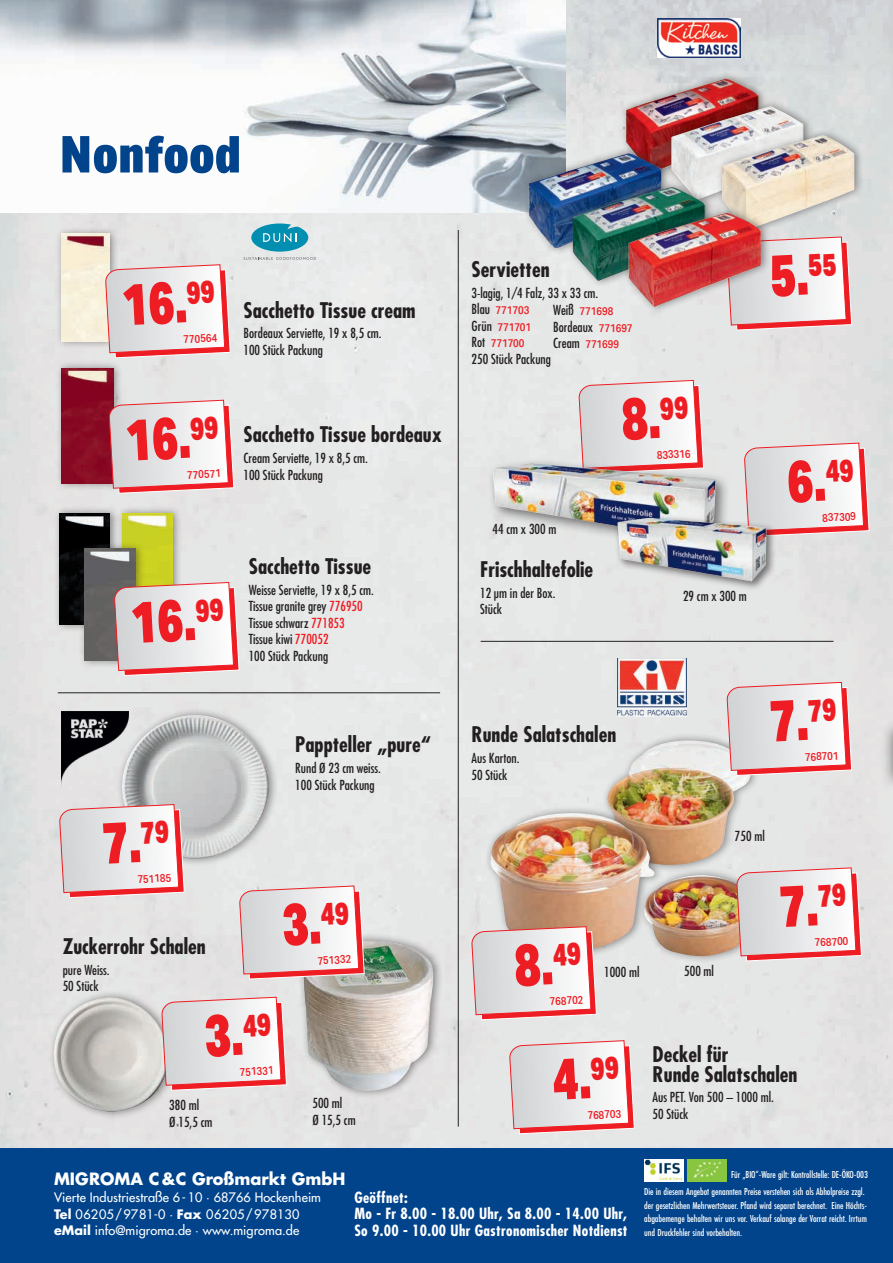
<style>
.page{position:relative;width:893px;height:1263px;background:#fff}
.page>*{position:absolute;margin:0;border:0;box-sizing:border-box;transform-origin:0 0}
.t1{font:900 58.5px "Aktiv Grotesk Cd";color:#ee1d23;scale:.9 1}
.t2{font:900 51px "Aktiv Grotesk Cd";letter-spacing:.01em;color:#01448c}
.t3{font:700 condensed 21px/19.5px "Futura Std";color:#231f20}
.t4{font:700 16.5px "Futura Std";letter-spacing:.005em;color:#fff}
.t5{font:700 condensed 15px/16.5px "Futura Std";letter-spacing:.02em;color:#fff}
.t6{font:condensed 13.5px/16.5px "Futura Std";color:#231f20}
.t7{font:500 12.75px/16.6px "Futura Std";letter-spacing:.005em;color:#fff}
.t8{font:500 11.25px/16.5px "Aktiv Grotesk Cd";color:#ee1d23}
.t9{font:500 10.5px/13.5px "Futura PT Cond";letter-spacing:-.01em;color:#fff}
.s1{color:#ee1d23}
.s2{font-family:"Futura Std";font-weight:400;font-stretch:condensed;font-size:13.5px;color:#231f20}
.s3{font-family:"Aktiv Grotesk Cd";font-weight:500;font-stretch:normal;font-size:11.25px;color:#ee1d23}
.s4{font-weight:700}
</style>
<div class="page">
<img style="left:0;top:0;width:893px;height:1149px">
<img style="left:0;top:0;width:566px;height:213px">
<div style="left:0;top:1149px;width:893px;height:114px;background:#01448c"></div>
<div style="left:880px;top:719px;width:13px;height:72px;background:#231f20;opacity:.6"></div>
<img style="left:687px;top:1159px;width:40px;height:22px">
<img style="left:644px;top:1159px;width:39px;height:22px">
<svg style="left:579px;top:380px;width:125px;height:77px"></svg>
<svg style="left:744px;top:442px;width:126px;height:95px"></svg>
<div style="left:55px;top:226px;width:65px;height:123px;background:#231f20;opacity:.5"></div>
<img style="left:61px;top:234px;width:48px;height:107px">
<svg style="left:105px;top:264px;width:126px;height:95px"></svg>
<div style="left:55px;top:360px;width:68px;height:131px;background:#231f20;opacity:.5"></div>
<img style="left:61px;top:368px;width:52px;height:115px">
<svg style="left:109px;top:399px;width:126px;height:95px"></svg>
<div style="left:53px;top:505px;width:67px;height:128px;background:#231f20;opacity:.5"></div>
<img style="left:60px;top:513px;width:50px;height:112px">
<div style="left:116px;top:505px;width:67px;height:128px;background:#231f20;opacity:.5"></div>
<img style="left:122px;top:513px;width:50px;height:69px">
<div style="left:79px;top:541px;width:66px;height:128px;background:#231f20;opacity:.5"></div>
<img style="left:85px;top:549px;width:50px;height:112px">
<svg style="left:509px;top:1040px;width:126px;height:94px"></svg>
<hr style="left:458px;top:230px;width:1px;height:896px;background:#231f20">
<hr style="left:481px;top:641px;width:352px;height:1px;background:#231f20">
<hr style="left:58px;top:692px;width:382px;height:1px;background:#231f20">
<img style="left:618px;top:658px;width:68px;height:59px">
<div style="left:602px;top:732px;width:159px;height:141px;background:#231f20;opacity:.5"></div>
<img style="left:607px;top:740px;width:144px;height:125px">
<svg style="left:727px;top:682px;width:125px;height:94px"></svg>
<svg style="left:114px;top:582px;width:126px;height:94px"></svg>
<svg style="left:244px;top:223px;width:72px;height:37px;background:#82c0cf"></svg>
<div style="left:485px;top:805px;width:179px;height:154px;background:#231f20;opacity:.5"></div>
<img style="left:490px;top:813px;width:165px;height:141px">
<svg style="left:472px;top:926px;width:125px;height:94px"></svg>
<div style="left:639px;top:867px;width:127px;height:97px;background:#231f20;opacity:.5"></div>
<img style="left:644px;top:875px;width:93px;height:81px">
<svg style="left:737px;top:867px;width:125px;height:95px"></svg>
<img style="left:658px;top:19px;width:82px;height:39px">
<img style="left:61px;top:711px;width:55px;height:76px">
<div style="left:487px;top:457px;width:244px;height:98px;background:#231f20;opacity:.6"></div>
<img style="left:493px;top:463px;width:223px;height:77px">
<div style="left:614px;top:514px;width:162px;height:77px;background:#231f20;opacity:.6"></div>
<img style="left:618px;top:518px;width:148px;height:63px">
<div style="left:620px;top:71px;width:148px;height:110px;background:#231f20;opacity:.5"></div>
<img style="left:626px;top:79px;width:132px;height:66px">
<div style="left:116px;top:707px;width:163px;height:160px;background:#231f20;opacity:.5"></div>
<img style="left:122px;top:715px;width:147px;height:144px">
<div style="left:297px;top:932px;width:146px;height:167px;background:#231f20;opacity:.5"></div>
<img style="left:302px;top:940px;width:131px;height:152px">
<div style="left:665px;top:98px;width:149px;height:109px;background:#231f20;opacity:.5"></div>
<img style="left:671px;top:106px;width:133px;height:94px">
<div style="left:716px;top:127px;width:148px;height:111px;background:#231f20;opacity:.5"></div>
<img style="left:722px;top:135px;width:132px;height:95px">
<div style="left:48px;top:990px;width:130px;height:129px;background:#231f20;opacity:.5"></div>
<img style="left:54px;top:997px;width:114px;height:114px;border-radius:56px">
<svg style="left:59px;top:804px;width:126px;height:94px"></svg>
<svg style="left:162px;top:996px;width:125px;height:95px"></svg>
<svg style="left:239px;top:885px;width:126px;height:95px"></svg>
<svg style="left:727px;top:236px;width:125px;height:95px"></svg>
<div style="left:523px;top:145px;width:148px;height:111px;background:#231f20;opacity:.5"></div>
<img style="left:529px;top:153px;width:132px;height:95px">
<div style="left:567px;top:179px;width:148px;height:109px;background:#231f20;opacity:.5"></div>
<img style="left:573px;top:187px;width:132px;height:94px">
<div style="left:622px;top:205px;width:149px;height:109px;background:#231f20;opacity:.5"></div>
<img style="left:629px;top:213px;width:132px;height:94px">
<h2 class="t2" style="left:60px;top:122px;width:183px">Nonfood</h2>
<h1 class="t1" style="left:120px;top:267px;width:105px;rotate:-3deg">16.<sup>99</sup></h1>
<p class="t8" style="left:183px;top:331px;width:35px;rotate:-3deg">770564</p>
<h3 class="t3" style="left:244px;top:300px;width:174px">Sacchetto Tissue cream</h3>
<p class="t6" style="left:244px;top:325px;width:139px">Bordeaux Serviette, 19 x 8,5 cm.<br>100 Stück Packung</p>
<h1 class="t1" style="left:124px;top:403px;width:105px;rotate:-3deg">16.<sup>99</sup></h1>
<h3 class="t3" style="left:244px;top:425px;width:200px">Sacchetto Tissue bordeaux</h3>
<p class="t6" style="left:244px;top:450px;width:126px">Cream Serviette, 19 x 8,5 cm.<br>100 Stück Packung</p>
<p class="t8" style="left:187px;top:466px;width:35px;rotate:-3deg">770571</p>
<h1 class="t1" style="left:129px;top:585px;width:105px;rotate:-3deg">16.<sup>99</sup></h1>
<h3 class="t3" style="left:249px;top:557px;width:124px">Sacchetto Tissue</h3>
<p class="t6" style="left:249px;top:582px;width:127px">Weisse Serviette, 19 x 8,5 cm.<br>Tissue granite grey <span class="s1">776950<br></span>Tissue schwarz <span class="s1">771853<br></span>Tissue kiwi <span class="s1">770052<br></span>100 Stück Packung</p>
<h1 class="t1" style="left:100px;top:805px;width:76px;rotate:-3deg">7.<sup>79</sup></h1>
<p class="t8" style="left:137px;top:871px;width:35px;rotate:-3deg">751185</p>
<h3 class="t3" style="left:63px;top:937px;width:145px">Zuckerrohr Schalen</h3>
<p class="t6" style="left:63px;top:961px;width:48px">pure Weiss.<br>50 Stück</p>
<h3 class="t3" style="left:295px;top:735px;width:137px">Pappteller „pure“</h3>
<p class="t6" style="left:295px;top:760px;width:87px">Rund Ø 23 cm weiss.<br>100 Stück Packung</p>
<h1 class="t1" style="left:280px;top:887px;width:76px;rotate:-3deg">3.<sup>49</sup></h1>
<p class="t8" style="left:317px;top:952px;width:35px;rotate:-3deg">751332</p>
<h1 class="t1" style="left:202px;top:998px;width:76px;rotate:-3deg">3.<sup>49</sup></h1>
<p class="t6" style="left:169px;top:1097px;width:45px">380 ml<br>Ø 15,5 cm</p>
<p class="t8" style="left:239px;top:1063px;width:35px;rotate:-3deg">751331</p>
<p class="t6" style="left:313px;top:1095px;width:45px">500 ml<br>Ø 15,5 cm</p>
<h3 class="t3" style="left:472px;top:260px;width:80px">Servietten</h3>
<p class="t6" style="left:472px;top:285px;width:128px">3-lagig, 1/4 Falz, 33 x 33 cm.</p>
<p class="t8" style="left:472px;top:302px;width:61px"><span class="s2">Blau</span> 771703<br><span class="s2">Grün</span> 771701<br><span class="s2">Rot</span> 771700</p>
<p class="t6" style="left:472px;top:351px;width:81px">250 Stück Packung</p>
<p class="t8" style="left:553px;top:303px;width:62px"><span class="s2">Weiß</span> 771698</p>
<p class="t6" style="left:553px;top:319px;width:81px">Bordeaux <span class="s3">771697</span></p>
<p class="t8" style="left:553px;top:336px;width:67px"><span class="s2">Cream</span> 771699</p>
<h1 class="t1" style="left:620px;top:381px;width:76px;rotate:-3deg">8.<sup>99</sup></h1>
<p class="t6" style="left:493px;top:521px;width:65px">44 cm x 300 m</p>
<h3 class="t3" style="left:480px;top:560px;width:115px">Frischhaltefolie</h3>
<p class="t6" style="left:480px;top:584px;width:77px">12 µm in der Box.<br>Stück</p>
<p class="t8" style="left:656px;top:447px;width:35px;rotate:-3deg">833316</p>
<p class="t6" style="left:683px;top:588px;width:65px">29 cm x 300 m</p>
<h1 class="t1" style="left:768px;top:238px;width:76px;rotate:-3deg">5.<sup>55</sup></h1>
<h1 class="t1" style="left:785px;top:444px;width:76px;rotate:-3deg">6.<sup>49</sup></h1>
<p class="t8" style="left:822px;top:509px;width:35px;rotate:-3deg">837309</p>
<h3 class="t3" style="left:472px;top:725px;width:146px">Runde Salatschalen</h3>
<p class="t6" style="left:472px;top:750px;width:49px">Aus Karton.<br>50 Stück</p>
<h1 class="t1" style="left:768px;top:683px;width:76px;rotate:-3deg">7.<sup>79</sup></h1>
<p class="t8" style="left:804px;top:749px;width:35px;rotate:-3deg">768701</p>
<p class="t6" style="left:735px;top:827px;width:31px">750 ml</p>
<h1 class="t1" style="left:512px;top:928px;width:76px;rotate:-3deg">8.<sup>49</sup></h1>
<p class="t8" style="left:549px;top:993px;width:35px;rotate:-3deg">768702</p>
<p class="t6" style="left:604px;top:963px;width:37px">1000 ml</p>
<p class="t6" style="left:684px;top:962px;width:31px">500 ml</p>
<h1 class="t1" style="left:777px;top:869px;width:76px;rotate:-3deg">7.<sup>79</sup></h1>
<p class="t8" style="left:814px;top:934px;width:35px;rotate:-3deg">768700</p>
<h1 class="t1" style="left:550px;top:1042px;width:76px;rotate:-3deg">4.<sup>99</sup></h1>
<p class="t8" style="left:587px;top:1107px;width:35px;rotate:-3deg">768703</p>
<h3 class="t3" style="left:653px;top:1045px;width:146px">Deckel für<br>Runde Salatschalen</h3>
<p class="t6" style="left:653px;top:1089px;width:123px">Aus PET. Von 500 – 1000 ml.<br>50 Stück</p>
<p class="t9" style="left:731px;top:1167px;width:138px">Für „BIO“-Ware gilt: Kontrollstelle: DE-ÖKO-003</p>
<p class="t4" style="left:54px;top:1168px;width:293px">MIGROMA C &amp;C Großmarkt GmbH</p>
<p class="t7" style="left:54px;top:1189px;width:269px">Vierte Industriestraße 6-10 · 68766 Hockenheim<br><span class="s4">Tel</span> 06205/9781-0 · <span class="s4">Fax</span> 06205/978130 <span class="s4">eMail</span> info@migroma.de · www.migroma.de</p>
<p class="t9" style="left:644px;top:1185px;width:224px">Die in diesem Angebot genannten Preise verstehen sich als Abholpreise zzgl. der gesetzlichen Mehrwertsteuer. Pfand wird separat berechnet. Eine Höchts&shy;abgabemenge behalten wir uns vor. Verkauf solange der Vorrat reicht. Irrtum und Druckfehler sind vorbehalten.</p>
<p class="t5" style="left:354px;top:1189px;width:275px">Geöffnet:<br>Mo - Fr 8.00 - 18.00 Uhr, Sa 8.00 - 14.00 Uhr,<br>So 9.00 - 10.00 Uhr Gastronomischer Notdienst</p>
</div>
